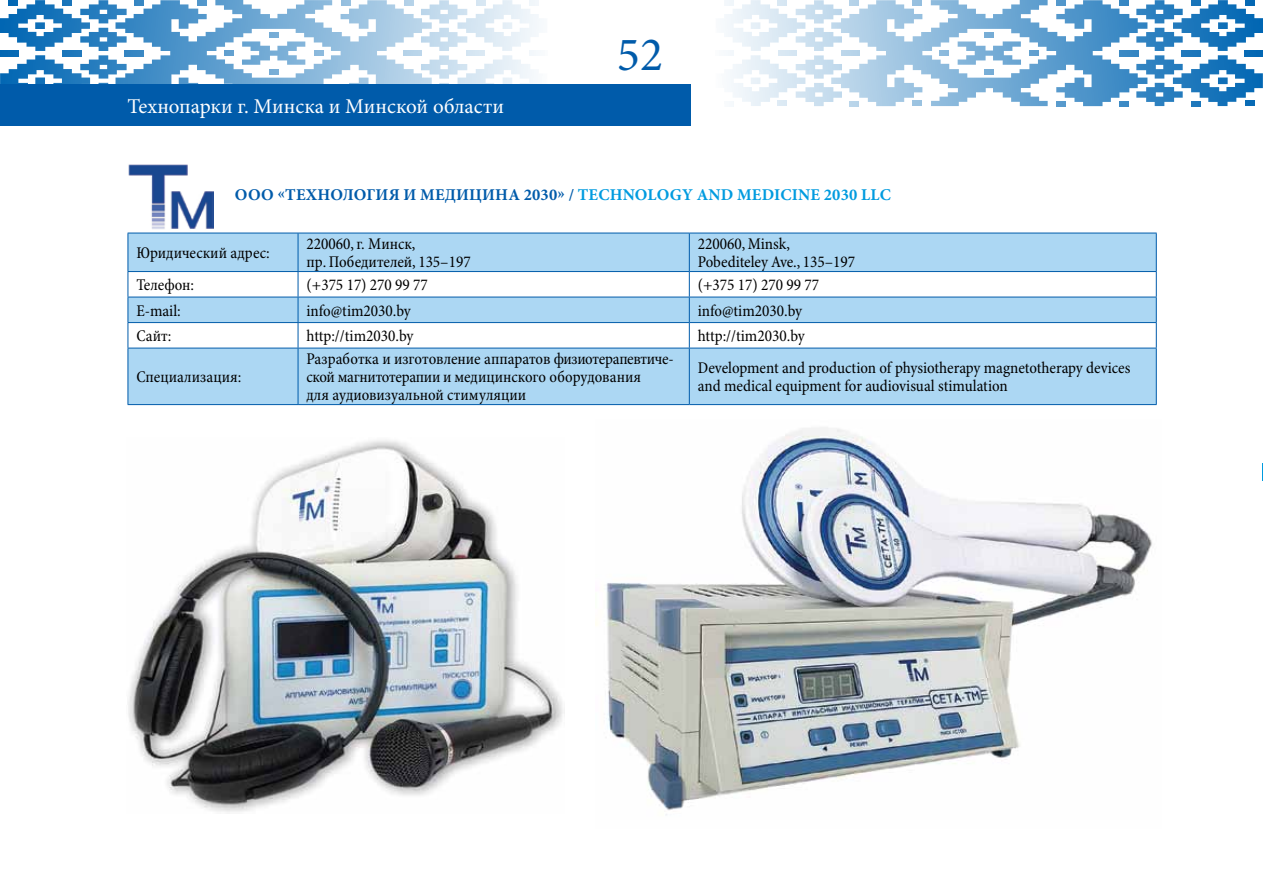
<style>
.page{position:relative;width:1263px;height:893px;background:#fff}
.page>*{position:absolute;margin:0;border:0;box-sizing:border-box;transform-origin:0 0}
.t1{font:48px "Minion Pro";color:#005baa}
.t2{font:21px "Minion Pro";color:#fff}
.t3{font:condensed 16.5px/18px "Minion Pro";color:#000}
.t4{font:700 16.5px "Minion Pro";letter-spacing:.01em;color:#009bdf}
.t5{font:700 16.5px "Minion Pro";letter-spacing:.02em;color:#005baa}
.s1{color:#005baa}
</style>
<div class="page">
<svg style="left:0;top:0;width:547px;height:85px"></svg>
<div style="left:529px;top:51px;width:18px;height:5px;background:#f5f9fc"></div>
<div style="left:529px;top:0;width:10px;height:5px;background:#f1f6fa"></div>
<div style="left:0;top:85px;width:691px;height:41px;background:#005baa"></div>
<svg style="left:724px;top:0;width:539px;height:106px"></svg>
<img style="left:595px;top:427px;width:557px;height:388px">
<img style="left:128px;top:440px;width:436px;height:372px">
<div style="left:129px;top:234px;width:1027px;height:170px;background:#acd7f3"></div>
<svg style="left:129px;top:272px;width:1027px;height:76px"></svg>
<hr style="left:128px;top:233px;width:170px;height:1px;background:#005baa">
<hr style="left:128px;top:233px;width:1px;height:38px;background:#005baa">
<hr style="left:298px;top:233px;width:391px;height:1px;background:#005baa">
<hr style="left:298px;top:233px;width:1px;height:38px;background:#005baa">
<hr style="left:689px;top:233px;width:468px;height:1px;background:#005baa">
<hr style="left:689px;top:233px;width:1px;height:38px;background:#005baa">
<hr style="left:1156px;top:233px;width:1px;height:38px;background:#005baa">
<hr style="left:128px;top:271px;width:170px;height:1px;background:#005baa">
<hr style="left:298px;top:271px;width:391px;height:1px;background:#005baa">
<hr style="left:689px;top:271px;width:468px;height:1px;background:#005baa">
<hr style="left:128px;top:297px;width:170px;height:1px;background:#005baa">
<hr style="left:298px;top:297px;width:391px;height:1px;background:#005baa">
<hr style="left:689px;top:297px;width:468px;height:1px;background:#005baa">
<hr style="left:128px;top:322px;width:170px;height:1px;background:#005baa">
<svg style="left:128px;top:272px;width:1px;height:76px"></svg>
<hr style="left:298px;top:322px;width:391px;height:1px;background:#005baa">
<svg style="left:298px;top:272px;width:1px;height:76px"></svg>
<hr style="left:689px;top:322px;width:468px;height:1px;background:#005baa">
<svg style="left:689px;top:272px;width:1px;height:76px"></svg>
<svg style="left:1156px;top:272px;width:1px;height:76px"></svg>
<hr style="left:128px;top:348px;width:170px;height:1px;background:#005baa">
<hr style="left:128px;top:348px;width:1px;height:56px;background:#005baa">
<hr style="left:298px;top:348px;width:391px;height:1px;background:#005baa">
<hr style="left:298px;top:348px;width:1px;height:56px;background:#005baa">
<hr style="left:689px;top:348px;width:468px;height:1px;background:#005baa">
<hr style="left:689px;top:348px;width:1px;height:56px;background:#005baa">
<hr style="left:1156px;top:348px;width:1px;height:56px;background:#005baa">
<hr style="left:128px;top:404px;width:170px;height:1px;background:#005baa">
<hr style="left:298px;top:404px;width:391px;height:1px;background:#005baa">
<hr style="left:689px;top:404px;width:468px;height:1px;background:#005baa">
<img style="left:128px;top:164px;width:86px;height:65px">
<svg style="left:1262px;top:463px;width:1px;height:17px"></svg>
<p class="t2" style="left:128px;top:92px;width:378px">Технопарки г. Минска и Минской области</p>
<h1 class="t1" style="left:617px;top:22px;width:48px">52</h1>
<p class="t5" style="left:235px;top:183px;width:74px">ООО «Техно</p>
<p class="t5" style="left:343px;top:183px;width:24px">логи</p>
<p class="t5" style="left:389px;top:183px;width:59px">я и Меди</p>
<p class="t5" style="left:469px;top:183px;width:27px">цина</p>
<p class="t4" style="left:524px;top:183px;width:368px"><span class="s1">2030» /</span> TECHNOLOGY AND MEDICINE 2030 LLC</p>
<p class="t3" style="left:136px;top:245px;width:135px">Юридический адрес:</p>
<p class="t3" style="left:307px;top:236px;width:166px">220060, г. Минск,<br>пр. Победителей, 135–197</p>
<p class="t3" style="left:698px;top:236px;width:159px">220060, Minsk,<br>Pobediteley Ave., 135–197</p>
<p class="t3" style="left:136px;top:277px;width:59px">Телефон:</p>
<p class="t3" style="left:307px;top:277px;width:123px">(+375 17) 270 99 77</p>
<p class="t3" style="left:698px;top:277px;width:123px">(+375 17) 270 99 77</p>
<p class="t3" style="left:136px;top:302px;width:46px">E-mail:</p>
<p class="t3" style="left:307px;top:302px;width:106px">info@tim2030.by</p>
<p class="t3" style="left:698px;top:302px;width:106px">info@tim2030.by</p>
<p class="t3" style="left:136px;top:328px;width:36px">Сайт:</p>
<p class="t3" style="left:307px;top:328px;width:108px">http://tim2030.by</p>
<p class="t3" style="left:698px;top:328px;width:108px">http://tim2030.by</p>
<p class="t3" style="left:136px;top:369px;width:106px">Специализация:</p>
<p class="t3" style="left:307px;top:351px;width:368px">Разработка и изготовление аппаратов физиотерапевтиче&shy;ской магнитотерапии и медицинского оборудования<br>для аудиовизуальной стимуляции</p>
<p class="t3" style="left:698px;top:360px;width:434px">Development and production of physiotherapy magnetotherapy devices and medical equipment for audiovisual stimulation</p>
</div>
